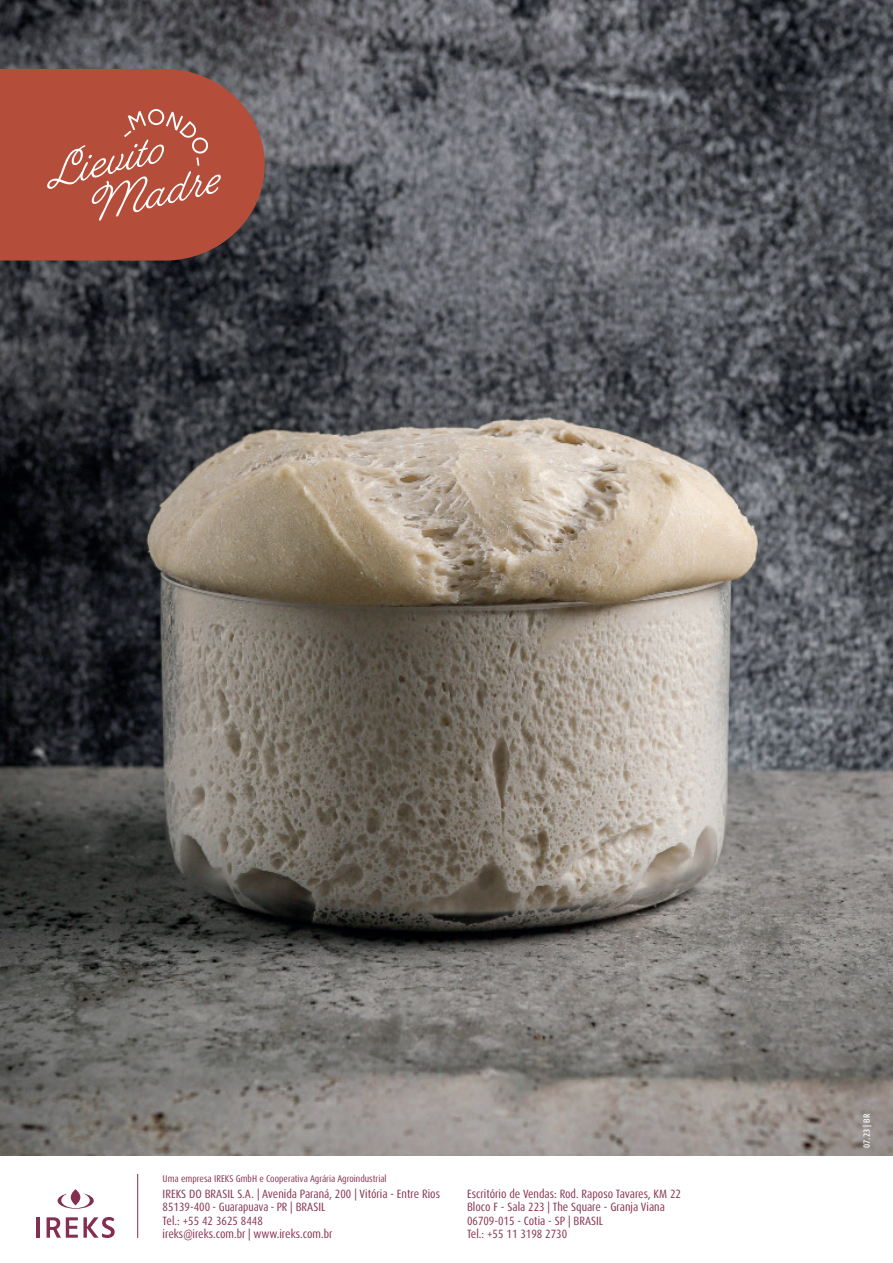
<style>
.page{position:relative;width:893px;height:1263px;background:#fff}
.page>*{position:absolute;margin:0;border:0;box-sizing:border-box;transform-origin:0 0}
.t1{font:condensed 12px/13.5px "Dax Pro";color:#842f4f}
.t2{font:condensed 9.75px "Dax Pro";color:#842f4f}
.t3{font:500 condensed 9px "Dax Pro";color:#fff}
</style>
<div class="page">
<img style="left:0;top:0;width:893px;height:1156px">
<svg style="left:0;top:69px;width:265px;height:192px;fill:#b44d39"></svg>
<svg style="left:47px;top:109px;width:174px;height:112px"></svg>
<hr style="left:37px;top:1217px;width:3px;height:21px;background:#842f4f">
<svg style="left:47px;top:1217px;width:68px;height:21px"></svg>
<svg style="left:58px;top:1189px;width:36px;height:20px"></svg>
<hr style="left:137px;top:1174px;width:1px;height:64px;background:#842f4f">
<p class="t2" style="left:163px;top:1172px;width:225px">Uma empresa IREKS GmbH e Cooperativa Agrária Agroindustrial</p>
<p class="t1" style="left:163px;top:1187px;width:279px">IREKS DO BRASIL S.A. | Avenida Paraná, 200 | Vitória - Entre Rios 85139-400 - Guarapuava - PR | BRASIL<br>Tel.: +55 42 3625 8448<br>ireks@ireks.com.br | www.ireks.com.br</p>
<p class="t1" style="left:467px;top:1187px;width:216px">Escritório de Vendas: Rod. Raposo Tavares, KM 22<br>Bloco F - Sala 223 | The Square - Granja Viana 06709-015 - Cotia - SP | BRASIL<br>Tel.: +55 11 3198 2730</p>
<p class="t3" style="left:861px;top:1148px;width:36px;rotate:-90deg">07.23 | BR</p>
</div>
